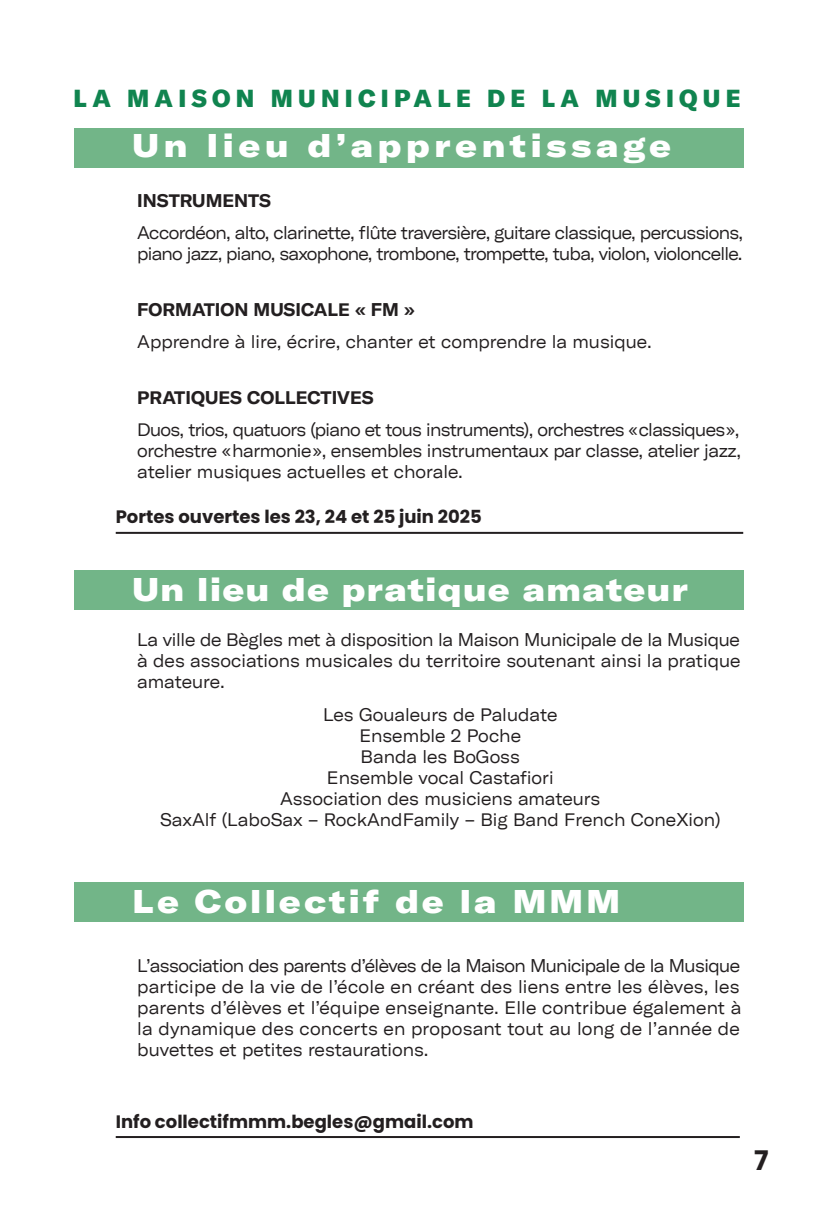
<style>
.page{position:relative;width:817px;height:1214px;background:#fff}
.page>*{position:absolute;margin:0;border:0;box-sizing:border-box;transform-origin:0 0}
.t1{font:900 expanded 32px "GT America";letter-spacing:.05em;color:#fff}
.t2{font:900 expanded 32px "GT America";letter-spacing:.15em;color:#fff}
.t3{font:900 expanded 32px "GT America";letter-spacing:.1em;color:#fff}
.t4{font:700 27px "Poppins";color:#231f20}
.t5{font:900 24px "GT America";letter-spacing:.22em;color:#10844f}
.t6{font:expanded 18px/21px "GT America";color:#231f20;text-align:justify;scale:.9 1}
.t7{font:expanded 18px/21px "GT America";letter-spacing:-.045em;color:#231f20;scale:.9 1}
.t8{font:700 18px "Poppins";color:#231f20}
.t9{font:700 expanded 18px "GT America";color:#231f20;scale:.9 1}
</style>
<div class="page">
<hr style="left:116px;top:1135px;width:623px;height:2px;background:#231f20">
<hr style="left:116px;top:532px;width:627px;height:2px;background:#231f20">
<div style="left:74px;top:128px;width:669px;height:39px;background:#72b588"></div>
<div style="left:74px;top:570px;width:669px;height:40px;background:#72b588"></div>
<div style="left:74px;top:882px;width:669px;height:39px;background:#72b588"></div>
<h3 class="t5" style="left:73px;top:83px;width:668px">LA MAISON MUNICIPALE DE LA MUSIQUE</h3>
<h1 class="t2" style="left:133px;top:125px;width:540px">Un lieu d’apprentissage</h1>
<p class="t9" style="left:137px;top:189px;width:150px">INSTRUMENTS</p>
<p class="t7" style="left:137px;top:222px;width:674px">Accordéon, alto, clarinette, flûte traversière, guitare classique, percussions, piano jazz, piano, saxophone, trombone, trompette, tuba, violon, violoncelle.</p>
<p class="t9" style="left:137px;top:298px;width:310px">FORMATION MUSICALE « FM »</p>
<p class="t6" style="left:137px;top:331px;width:573px">Apprendre à lire, écrire, chanter et comprendre la musique.</p>
<p class="t9" style="left:137px;top:386px;width:264px">PRATIQUES COLLECTIVES</p>
<p class="t6" style="left:137px;top:419px;width:672px">Duos, trios, quatuors (piano et tous instruments), orchestres « classiques », orchestre « harmonie », ensembles instrumentaux par classe, atelier jazz, atelier musiques actuelles et chorale.</p>
<p class="t8" style="left:116px;top:506px;width:367px">Portes ouvertes les 23, 24 et 25 juin 2025</p>
<h1 class="t1" style="left:133px;top:569px;width:556px">Un lieu de pratique amateur</h1>
<p class="t6" style="left:137px;top:629px;width:671px">La ville de Bègles met à disposition la Maison Municipale de la Musique à des associations musicales du territoire soutenant ainsi la pratique amateure.</p>
<p class="t6" style="left:160px;top:703px;width:624px;text-align:center">Les Goualeurs de Paludate<br>Ensemble 2 Poche<br>Banda les BoGoss<br>Ensemble vocal Castafiori<br>Association des musiciens amateurs<br>SaxAlf (LaboSax – RockAndFamily – Big Band French ConeXion)</p>
<h1 class="t3" style="left:133px;top:880px;width:489px">Le Collectif de la MMM</h1>
<p class="t6" style="left:137px;top:955px;width:672px">L’association des parents d’élèves de la Maison Municipale de la Musique participe de la vie de l’école en créant des liens entre les élèves, les parents d’élèves et l’équipe enseignante. Elle contribue également à la dynamique des concerts en proposant tout au long de l’année de buvettes et petites restaurations.</p>
<p class="t8" style="left:116px;top:1110px;width:359px">Info collectifmmm.begles@gmail.com</p>
<h2 class="t4" style="left:754px;top:1144px;width:16px">7</h2>
</div>
